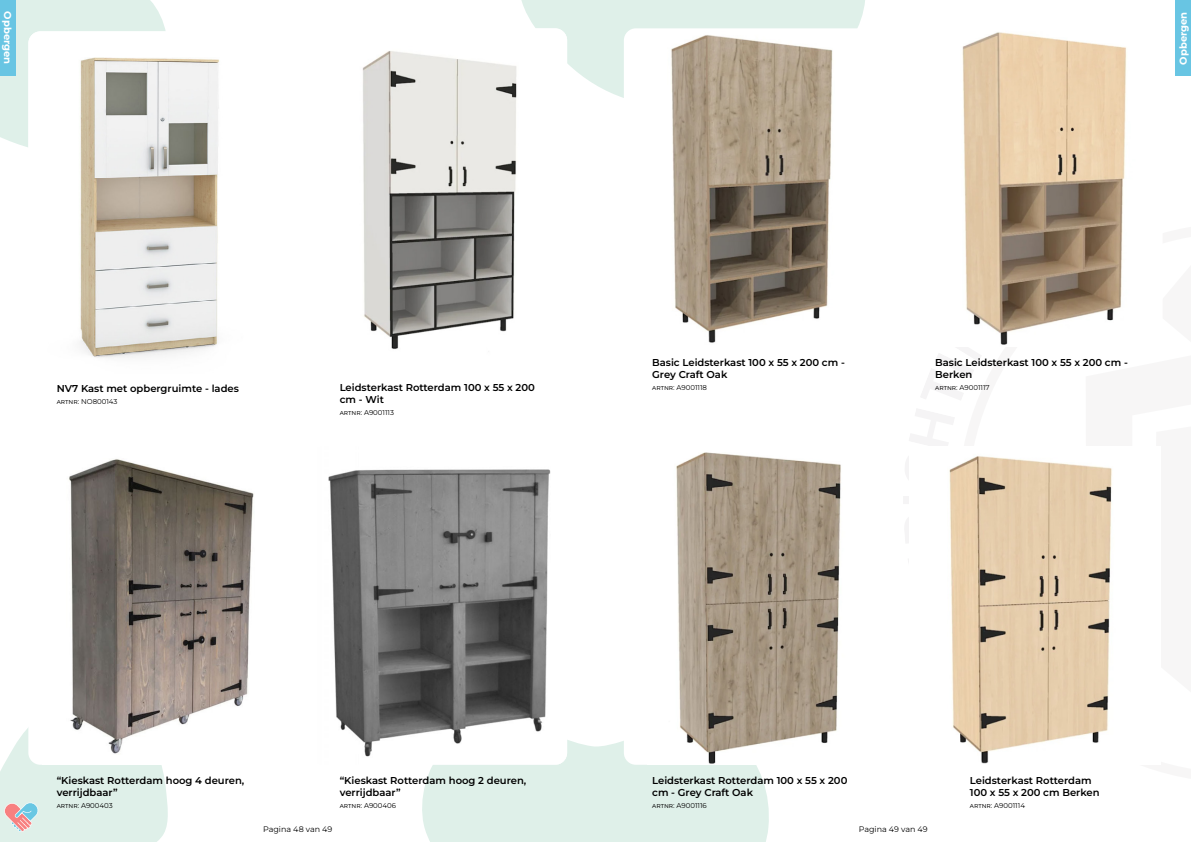
<style>
.page{position:relative;width:1191px;height:842px;background:#fff}
.page>*{position:absolute;margin:0;border:0;box-sizing:border-box;transform-origin:0 0}
.t1{font:600 10px/12px "Montserrat";color:#000}
.t2{font:700 10px "Montserrat";color:#fff}
.t3{font:8px "Montserrat";color:#000}
.t4{font:7px "Montserrat";color:#000}
</style>
<div class="page">
<div style="left:422px;top:740px;width:347px;height:102px;background:#dff0e9"></div>
<div style="left:0;top:0;width:166px;height:147px;background:#dff0e9"></div>
<svg style="left:521px;top:0;width:344px;height:98px;background:#e1f1ea"></svg>
<svg style="left:0;top:728px;width:168px;height:114px;background:#dfede7"></svg>
<div style="left:0;top:0;width:16px;height:76px;background:#68c5e3"></div>
<div style="left:1175px;top:0;width:16px;height:76px;background:#68c5e3"></div>
<img style="left:362px;top:28px;width:205px;height:321px">
<img style="left:28px;top:31px;width:191px;height:327px">
<img style="left:328px;top:469px;width:239px;height:295px">
<div style="left:28px;top:446px;width:256px;height:319px;background:#fff;border-radius:12px"></div>
<img style="left:69px;top:459px;width:185px;height:295px">
<div style="left:624px;top:446px;width:255px;height:319px;background:#fff;border-radius:12px"></div>
<img style="left:676px;top:452px;width:165px;height:312px">
<img style="left:962px;top:32px;width:165px;height:313px">
<img style="left:624px;top:28px;width:241px;height:315px">
<img style="left:949px;top:456px;width:163px;height:308px">
<p class="t2" style="left:14px;top:11px;width:54px;rotate:90deg">Opbergen</p>
<p class="t2" style="left:1176px;top:65px;width:54px;rotate:-90deg">Opbergen</p>
<p class="t1" style="left:57px;top:382px;width:184px">NV7 Kast met opbergruimte - lades</p>
<p class="t4" style="left:57px;top:397px;width:62px">artnr: NO800143</p>
<p class="t1" style="left:340px;top:381px;width:197px">Leidsterkast Rotterdam 100 x 55 x 200 cm - Wit</p>
<p class="t4" style="left:340px;top:408px;width:56px">artnr: A9001113</p>
<p class="t1" style="left:652px;top:356px;width:194px">Basic Leidsterkast 100 x 55 x 200 cm -<br>Grey Craft Oak</p>
<p class="t4" style="left:652px;top:383px;width:56px">artnr: A9001118</p>
<p class="t1" style="left:935px;top:356px;width:194px">Basic Leidsterkast 100 x 55 x 200 cm -<br>Berken</p>
<p class="t4" style="left:935px;top:383px;width:56px">artnr: A9001117</p>
<p class="t1" style="left:57px;top:774px;width:189px">“Kieskast Rotterdam hoog 4 deuren, verrijdbaar”</p>
<p class="t4" style="left:57px;top:801px;width:57px">artnr: A900403</p>
<p class="t1" style="left:340px;top:774px;width:188px">“Kieskast Rotterdam hoog 2 deuren, verrijdbaar”</p>
<p class="t4" style="left:340px;top:801px;width:58px">artnr: A900406</p>
<p class="t1" style="left:652px;top:774px;width:197px">Leidsterkast Rotterdam 100 x 55 x 200 cm - Grey Craft Oak</p>
<p class="t4" style="left:652px;top:801px;width:56px">artnr: A9001116</p>
<p class="t3" style="left:263px;top:823px;width:71px">Pagina 48 van 49</p>
<p class="t3" style="left:858px;top:823px;width:70px">Pagina 49 van 49</p>
<p class="t1" style="left:970px;top:774px;width:131px">Leidsterkast Rotterdam<br>100 x 55 x 200 cm Berken</p>
<p class="t4" style="left:970px;top:801px;width:57px">artnr: A9001114</p>
</div>
